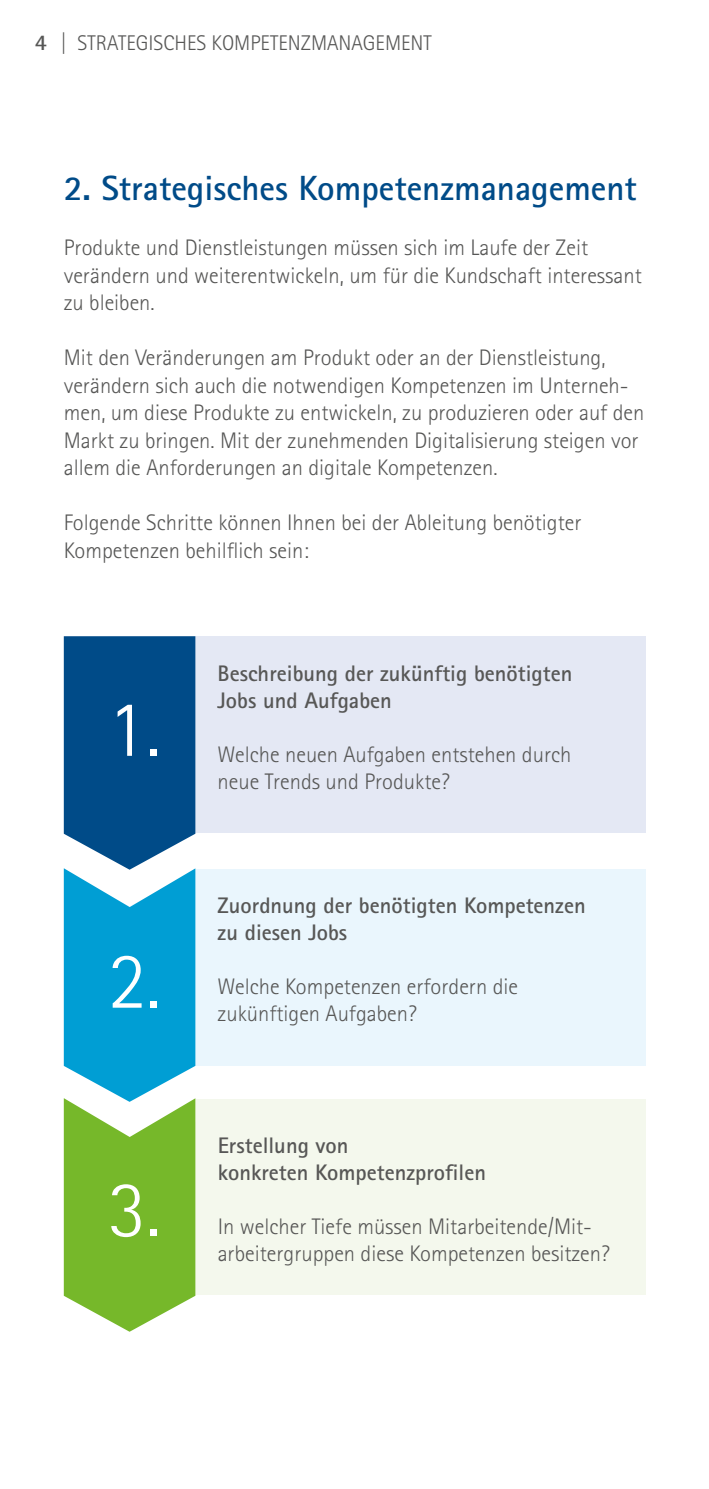
<style>
.page{position:relative;width:709px;height:1489px;background:#fff}
.page>*{position:absolute;margin:0;border:0;box-sizing:border-box;transform-origin:0 0}
.t1{font:300 80.5px "Rotis Sans Serif Std";color:#fff}
.t2{font:700 35px "Rotis Sans Serif Std";color:#004b88}
.t3{font:300 22.5px/27.5px "Rotis Sans Serif Std";color:#575756}
.t4{font:700 22.5px/27px "Rotis Sans Serif Std";color:#575756}
.t5{font:300 21.25px "Rotis Sans Serif Std";color:#575756}
.s1{font-weight:700;font-size:22.5px}
</style>
<div class="page">
<div style="left:64px;top:1098px;width:581px;height:196px;background:#f4f8ed"></div>
<div style="left:64px;top:869px;width:581px;height:196px;background:#eaf6fd"></div>
<div style="left:64px;top:636px;width:581px;height:196px;background:#e4e8f4"></div>
<svg style="left:64px;top:636px;width:131px;height:695px;background:#419791"></svg>
<p class="t5" style="left:35px;top:31px;width:398px"><span class="s1">4</span> | Strategisch es Kompetenzmanagement</p>
<h2 class="t2" style="left:64px;top:166px;width:574px">2. Strategisches Kompetenzmanagement</h2>
<p class="t3" style="left:64px;top:234px;width:579px">Produkte und Dienstleistungen müssen sich im Laufe der Zeit verändern und weiterentwickeln, um für die Kundschaft interessant zu bleiben.</p>
<p class="t3" style="left:64px;top:344px;width:582px">M it den Veränderungen am Produkt oder an der Dienstleistung, verändern sich auch die notwendigen Kompetenzen im U nterneh&shy;men, um diese Produkte zu entwickeln, zu produzieren oder auf den Markt zu bringen. M it der zunehmenden Digitalisierung steigen vor allem die Anforderungen an digitale Kompetenzen.</p>
<p class="t3" style="left:64px;top:509px;width:519px">Folgende Schritte können I hnen bei der Ableitung benötigter<br>Kompetenzen behilflich sein:</p>
<h1 class="t1" style="left:107px;top:682px;width:55px">1.</h1>
<h1 class="t1" style="left:108px;top:934px;width:55px">2.</h1>
<h1 class="t1" style="left:108px;top:1162px;width:55px">3.</h1>
<p class="t4" style="left:218px;top:659px;width:356px">Beschreibung der zukünftig benötigten<br>Jobs und Aufgaben</p>
<p class="t3" style="left:218px;top:741px;width:355px">Welche neuen Aufgaben entstehen durch neue Trends und Produkte?</p>
<p class="t4" style="left:218px;top:891px;width:369px">Zuordnung der benötigten Kompetenzen zu diesen Jobs</p>
<p class="t3" style="left:218px;top:972px;width:302px">Welche Kompetenzen erfordern die</p>
<p class="t3" style="left:218px;top:999px;width:201px">zukünftigen Aufgaben?</p>
<p class="t4" style="left:218px;top:1131px;width:270px">Erstellung von<br>konkreten Kompetenzprofilen</p>
<p class="t3" style="left:218px;top:1212px;width:394px">I n welcher Tiefe müssen M itarbeitende/M it&shy;arbeitergruppen diese Kompetenzen besitzen?</p>
</div>
